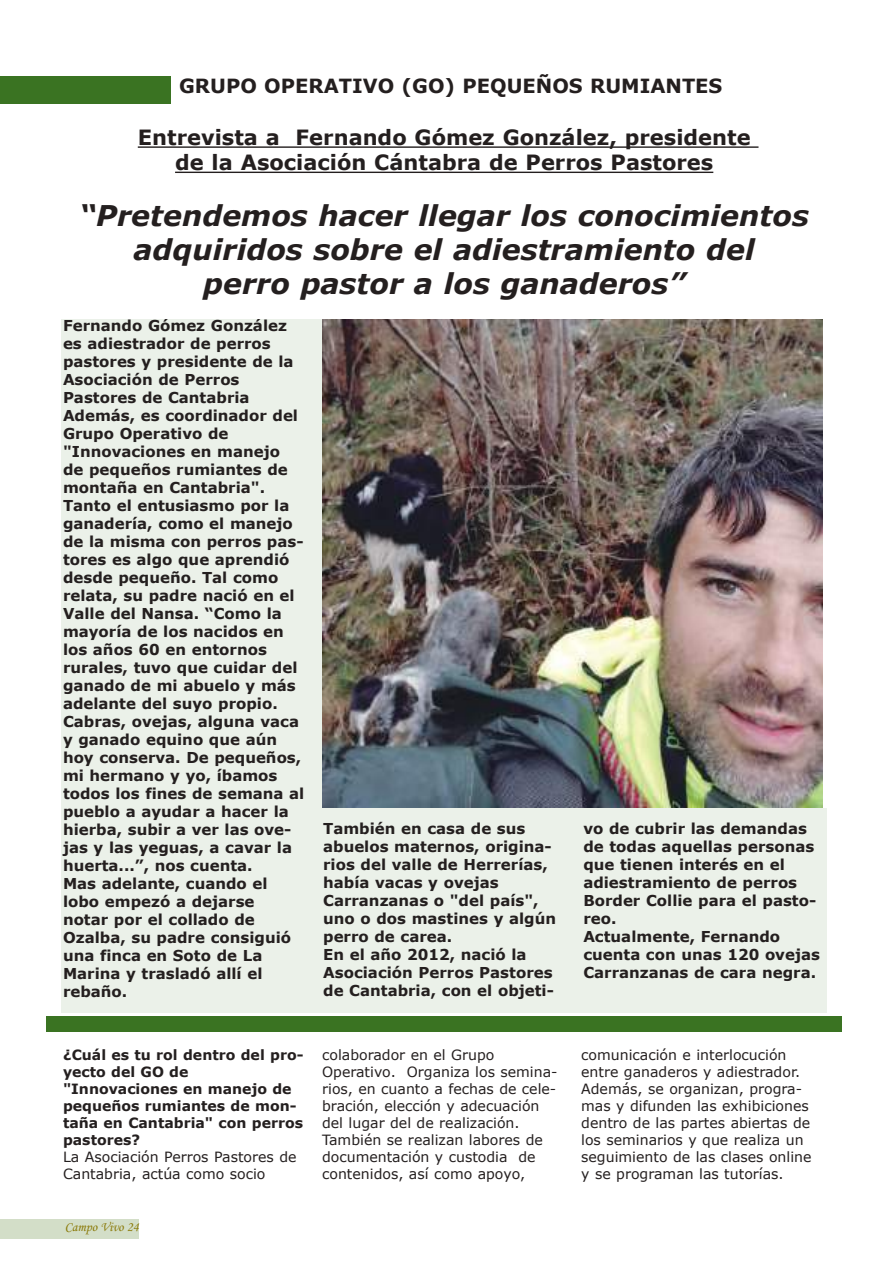
<style>
.page{position:relative;width:893px;height:1263px;background:#fff}
.page>*{position:absolute;margin:0;border:0;box-sizing:border-box;transform-origin:0 0}
.t1{font:italic 700 28.5px/34.2px "Verdana";color:#241f1f;text-align:center}
.t2{font:700 21px/25.2px "Verdana";color:#241f1f;text-align:center}
.t3{font:700 19.5px "Verdana";color:#241f1f}
.t4{font:700 15px/18px "Verdana";color:#241f1f}
.t5{font:14.1px/17px "Verdana";color:#241f1f}
.t6{font:700 14.1px/17px "Verdana";color:#241f1f}
.t7{font:13.5px "Monotype Corsiva";color:#8a7907}
</style>
<div class="page">
<div style="left:0;top:1219px;width:139px;height:19px;background:#d3dec8"></div>
<div style="left:61px;top:318px;width:766px;height:694px;background:#ebf1e9"></div>
<div style="left:0;top:76px;width:170px;height:27px;background:#3a7322"></div>
<hr style="left:138px;top:146px;width:620px;height:2px;background:#241f1f">
<hr style="left:175px;top:172px;width:538px;height:1px;background:#241f1f">
<img style="left:322px;top:318px;width:500px;height:489px">
<div style="left:47px;top:1016px;width:795px;height:16px;background:#3a7322"></div>
<h3 class="t3" style="left:179px;top:73px;width:545px">GRUPO OPERATIvO (GO) PEQUEÑOS RUMIANTES</h3>
<h2 class="t2" style="left:138px;top:124px;width:614px">Entrevista a Fernando Gómez González, presidente de la Asociación Cántabra de Perros Pastores</h2>
<h1 class="t1" style="left:79px;top:197px;width:731px">“Pretendemos hacer llegar los conocimientos adquiridos sobre el adiestramiento del<br>perro pastor a los ganaderos”</h1>
<p class="t4" style="left:63px;top:316px;width:243px">Fernando Gómez González es adiestrador de perros pastores y presidente de la<br>Asociación de Perros<br>Pastores de Cantabria<br>Además, es coordinador del<br>Grupo Operativo de "Innovaciones en manejo<br>de pequeños rumiantes de montaña en Cantabria".<br>Tanto el entusiasmo por la ganadería, como el manejo de la misma con perros pas&shy;tores es algo que aprendió desde pequeño. Tal como relata, su padre nació en el valle del Nansa. “Como la mayoría de los nacidos en los años 60 en entornos rurales, tuvo que cuidar del ganado de mi abuelo y más adelante del suyo propio.<br>Cabras, ovejas, alguna vaca y ganado equino que aún hoy conserva. De pequeños, mi hermano y yo, íbamos todos los fines de semana al pueblo a ayudar a hacer la hierba, subir a ver las ove&shy;jas y las yeguas, a cavar la huerta...”, nos cuenta.<br>Mas adelante, cuando el lobo empezó a dejarse<br>notar por el collado de<br>Ozalba, su padre consiguió una finca en Soto de La<br>Marina y trasladó allí el rebaño.</p>
<p class="t4" style="left:323px;top:819px;width:234px">También en casa de sus abuelos maternos, origina&shy;rios del valle de herrerías, había vacas y ovejas<br>Carranzanas o "del país", uno o dos mastines y algún perro de carea.<br>En el año 2012, nació la<br>Asociación Perros Pastores de Cantabria, con el objeti-</p>
<p class="t4" style="left:583px;top:819px;width:238px">vo de cubrir las demandas de todas aquellas personas que tienen interés en el adiestramiento de perros<br>Border Collie para el pasto&shy;reo.<br>Actualmente, Fernando cuenta con unas 120 ovejas<br>Carranzanas de cara negra.</p>
<p class="t6" style="left:63px;top:1046px;width:242px">¿Cuál es tu rol dentro del pro&shy;yecto del GO de "Innovaciones en manejo de pequeños rumiantes de mon&shy;taña en Cantabria" con perros pastores?</p>
<p class="t5" style="left:63px;top:1147px;width:235px">La Asociación Perros Pastores de<br>Cantabria, actúa como socio</p>
<p class="t7" style="left:65px;top:1219px;width:76px">Campo Vivo 24</p>
<p class="t5" style="left:322px;top:1046px;width:237px">colaborador en el Grupo<br>Operativo. Organiza los semina&shy;rios, en cuanto a fechas de cele&shy;bración, elección y adecuación del lugar del de realización.<br>También se realizan labores de documentación y custodia de contenidos, así como apoyo,</p>
<p class="t5" style="left:581px;top:1046px;width:232px">comunicación e interlocución entre ganaderos y adiestrador.<br>Además, se organizan, progra&shy;mas y difunden las exhibiciones dentro de las partes abiertas de los seminarios y que realiza un seguimiento de las clases online y se programan las tutorías.</p>
</div>
